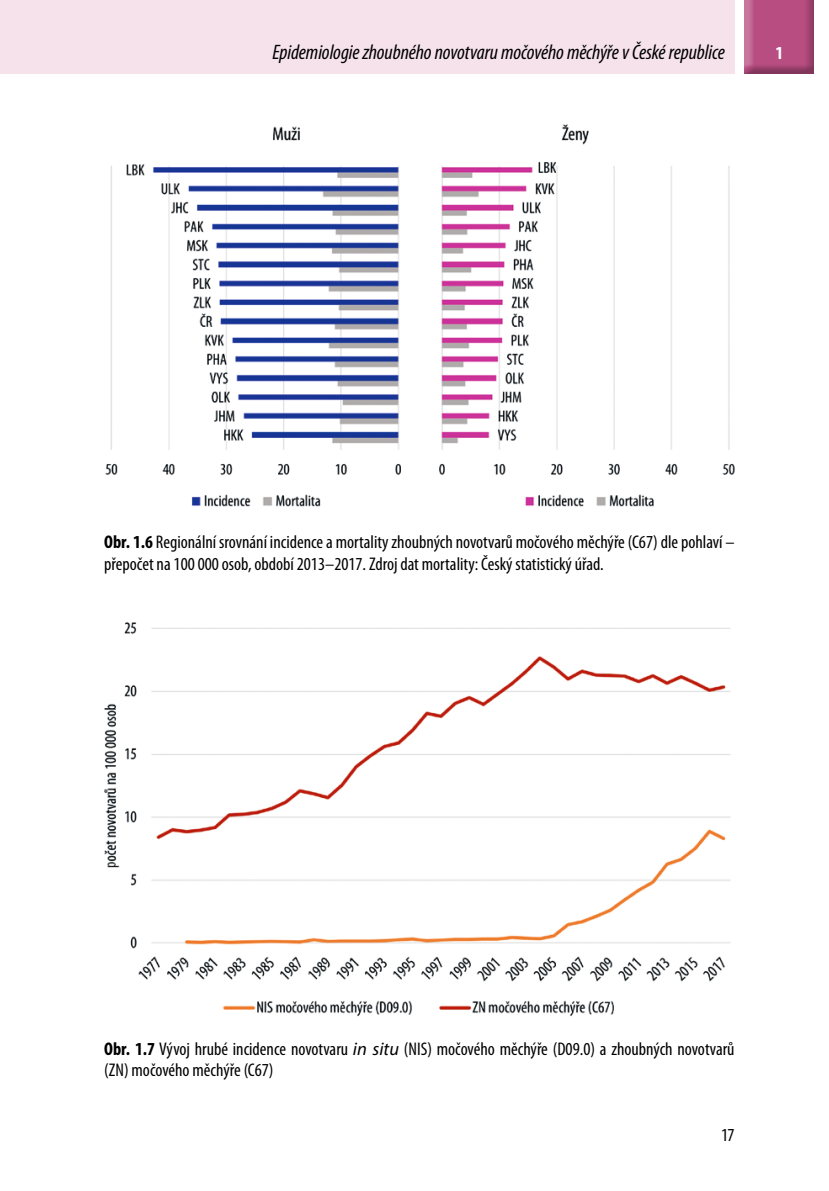
<style>
.page{position:relative;width:829px;height:1191px;background:#fff}
.page>*{position:absolute;margin:0;border:0;box-sizing:border-box;transform-origin:0 0}
.t1{font:italic condensed 21px "Myriad Pro";letter-spacing:-.005em;color:#000}
.ObrazkyPopis{font:condensed 18.38px/21px "Myriad Pro";color:#000}
.t2{font:700 condensed 18.38px "Myriad Pro";color:#fff}
.s1{font-weight:700}
.s2{font-style:italic;font-stretch:normal}
</style>
<div class="page">
<div style="left:0;top:0;width:734px;height:74px;background:#f6e2eb"></div>
<div style="left:744px;top:0;width:71px;height:77px;background:#000;opacity:.3"></div>
<img style="left:105px;top:126px;width:296px;height:381px">
<img style="left:439px;top:124px;width:295px;height:383px">
<img style="left:104px;top:622px;width:627px;height:395px">
<p class="t1" style="left:272px;top:40px;width:453px">Epidemiologie zhoubného novotvaru močového měchýře v České republice</p>
<p class="t2" style="left:775px;top:42px;width:9px">1</p>
<p class="ObrazkyPopis" style="left:104px;top:531px;width:632px"><span class="s1">Obr. 1.6</span> Regionální srovnání incidence a mortality zhoubných novotvarů močového měchýře (C67) dle pohlaví – přepočet na 100 000 osob, období 2013–2017. Zdroj dat mortality: Český statistický úřad.</p>
<p class="ObrazkyPopis" style="left:104px;top:1038px;width:631px"><span class="s1">Obr. 1.7</span> Vývoj hrubé incidence novotvaru <span class="s2">in situ</span> (NIS) močového měchýře (D09.0) a zhoubných novotvarů (ZN) močového měchýře (C67)</p>
<p class="ObrazkyPopis" style="left:721px;top:1124px;width:15px">17</p>
</div>
